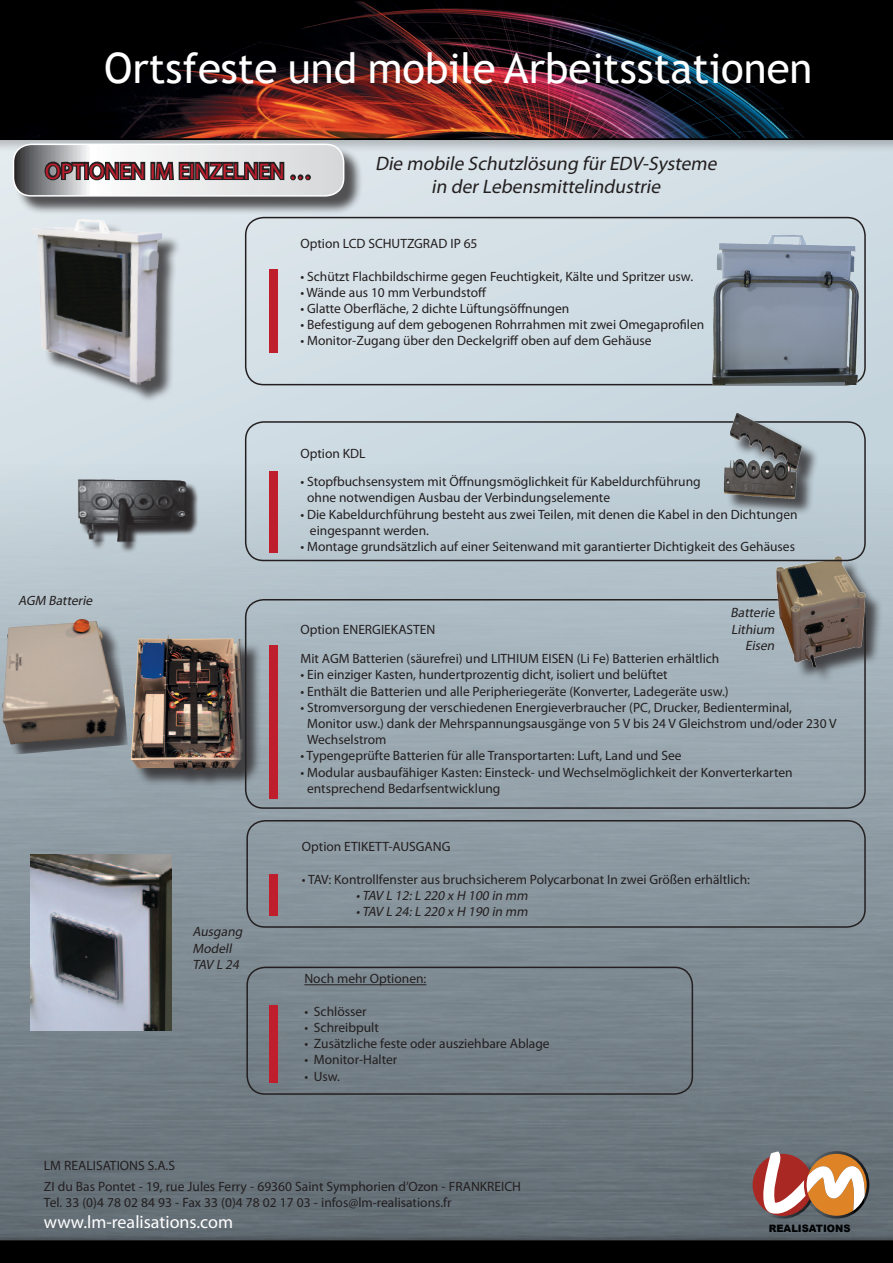
<style>
.page{position:relative;width:893px;height:1263px;background:#fff}
.page>*{position:absolute;margin:0;border:0;box-sizing:border-box;transform-origin:0 0}
.t1{font:42px "Trebuchet MS";color:#fff}
.t2{font:42px "Myriad Pro";color:#fff}
.t3{font:22.5px "Myriad Pro";color:#bf1e2d}
.t4{font:italic 19.5px/23.4px "Myriad Pro";color:#231f20;text-align:center}
.Normal_e{font:18px "Myriad Pro";color:#fff}
.Normal_e-2{font:13.5px/16.2px "Myriad Pro";color:#231f20}
.t5{font:italic 13.5px/16.2px "Myriad Pro";color:#231f20;text-align:right}
.t6{font:900 10.2px "Arial";color:#010203}
</style>
<div class="page">
<div style="left:0;top:0;width:893px;height:1240px;background:#d3dee5"></div>
<img style="left:0;top:463px;width:893px;height:770px">
<div style="left:0;top:0;width:893px;height:153px;background:#231f20;opacity:.25"></div>
<div style="left:0;top:1233px;width:893px;height:30px;background:#576067"></div>
<img style="left:0;top:0;width:893px;height:140px">
<div style="left:0;top:1240px;width:893px;height:23px;background:#000"></div>
<div style="left:15px;top:146px;width:348px;height:69px;background:#231f20;opacity:.75"></div>
<svg style="left:14px;top:140px;width:330px;height:60px"></svg>
<div style="left:13px;top:144px;width:331px;height:53px;border:2px solid #fff;border-radius:18px"></div>
<div style="left:246px;top:967px;width:447px;height:128px;border:2px solid #231f20;border-radius:18px"></div>
<hr style="left:304px;top:984px;width:122px;height:1px;background:#231f20">
<div style="left:245px;top:599px;width:621px;height:210px;border:2px solid #231f20;border-radius:18px"></div>
<div style="left:269px;top:645px;width:9px;height:153px;background:#bf1e2d"></div>
<div style="left:133px;top:639px;width:129px;height:149px;background:#231f20;opacity:.75"></div>
<img style="left:131px;top:635px;width:112px;height:135px">
<div style="left:5px;top:622px;width:123px;height:134px;background:#231f20;opacity:.75"></div>
<img style="left:2px;top:619px;width:119px;height:125px">
<div style="left:245px;top:217px;width:621px;height:168px;border:2px solid #231f20;border-radius:18px"></div>
<div style="left:269px;top:269px;width:9px;height:84px;background:#bf1e2d"></div>
<div style="left:35px;top:222px;width:146px;height:181px;background:#231f20;opacity:.75"></div>
<img style="left:28px;top:213px;width:148px;height:176px">
<div style="left:269px;top:1005px;width:9px;height:78px;background:#bf1e2d"></div>
<div style="left:778px;top:559px;width:105px;height:125px;background:#231f20;opacity:.75"></div>
<img style="left:770px;top:552px;width:98px;height:114px">
<div style="left:245px;top:421px;width:621px;height:140px;border:2px solid #231f20;border-radius:18px"></div>
<div style="left:269px;top:471px;width:9px;height:82px;background:#bf1e2d"></div>
<div style="left:246px;top:820px;width:620px;height:108px;border:2px solid #231f20;border-radius:18px"></div>
<div style="left:269px;top:874px;width:9px;height:41px;background:#bf1e2d"></div>
<img style="left:683px;top:389px;width:164px;height:135px">
<img style="left:64px;top:471px;width:155px;height:82px">
<svg style="left:750px;top:1151px;width:119px;height:67px"></svg>
<img style="left:695px;top:225px;width:186px;height:160px">
<img style="left:31px;top:854px;width:140px;height:177px">
<p class="t1" style="left:104px;top:43px;width:710px">Ortsfeste und mobile Arbeitsstationen</p>
<h1 class="t2" style="left:349px;top:49px;width:378px">Concepteur Fabricant</h1>
<p class="t3" style="left:45px;top:157px;width:268px">OPTIONEN IM EINZELNEN …</p>
<p class="t4" style="left:375px;top:151px;width:347px">Die mobile Schutzlösung fürEDV-Systeme in derLebensmittelindustrie</p>
<p class="Normal_e-2" style="left:300px;top:235px;width:179px">Option LCD SCHUTZGRAD IP 65</p>
<p class="Normal_e-2" style="left:300px;top:268px;width:394px">• Schützt Flachbildschirme gegen Feuchtigkeit, Kälte und Spritzer usw.</p>
<p class="Normal_e-2" style="left:300px;top:284px;width:188px">• Wände aus 10 mm Verbundstoff</p>
<p class="Normal_e-2" style="left:300px;top:300px;width:271px">• Glatte Oberfläche, 2 dichte Lüftungsöffnungen</p>
<p class="Normal_e-2" style="left:300px;top:316px;width:405px">• Befestigung auf dem gebogenen Rohrrahmen mit zwei Omegaprofilen</p>
<p class="Normal_e-2" style="left:300px;top:333px;width:353px">• Monitor-Zugang über den Deckelgriff oben auf dem Gehäuse</p>
<p class="t5" style="left:18px;top:592px;width:79px">AGM Batterie</p>
<p class="t5" style="left:192px;top:923px;width:54px">Ausgang</p>
<p class="t5" style="left:192px;top:940px;width:43px">Modell</p>
<p class="t5" style="left:192px;top:956px;width:51px">TAV L 24</p>
<p class="Normal_e-2" style="left:300px;top:445px;width:67px">Option KDL</p>
<p class="Normal_e-2" style="left:307px;top:473px;width:395px;text-indent:-7px">• Stopfbuchsensystem mit Öffnungsmöglichkeit für Kabeldurchführung ohne notwendigen Ausbau der Verbindungselemente</p>
<p class="Normal_e-2" style="left:310px;top:506px;width:489px;text-indent:-10px">• Die Kabeldurchführung besteht aus zwei Teilen, mit denen die Kabel in den Dichtungen eingespannt werden.</p>
<p class="Normal_e-2" style="left:300px;top:538px;width:496px">• Montage grundsätzlich auf einer Seitenwand mit garantierter Dichtigkeit des Gehäuses</p>
<p class="t5" style="left:731px;top:605px;width:48px">Batterie</p>
<p class="t5" style="left:731px;top:621px;width:48px">Lithium<br>Eisen</p>
<p class="Normal_e-2" style="left:300px;top:621px;width:137px">Option ENERGIEKASTEN</p>
<p class="Normal_e-2" style="left:300px;top:650px;width:420px">Mit AGM Batterien (säurefrei) und LITHIUM EISEN (Li Fe) Batterien erhältlich</p>
<p class="Normal_e-2" style="left:300px;top:666px;width:369px">• Ein einziger Kasten, hundertprozentig dicht, isoliert und belüftet</p>
<p class="Normal_e-2" style="left:300px;top:683px;width:430px">• Enthält die Batterien und alle Peripheriegeräte (Konverter, Ladegeräte usw.)</p>
<p class="Normal_e-2" style="left:307px;top:699px;width:531px;text-indent:-7px">• Stromversorgung der verschiedenen Energieverbraucher (PC, Drucker, Bedienterminal,<br>Monitor usw.) dank der Mehrspannungsausgänge von 5 V bis 24 V Gleichstrom und/oder 230 V<br>Wechselstrom</p>
<p class="Normal_e-2" style="left:300px;top:747px;width:383px">• Typengeprüfte Batterien für alle Transportarten: Luft, Land und See</p>
<p class="Normal_e-2" style="left:307px;top:764px;width:487px;text-indent:-7px">• Modular ausbaufähiger Kasten: Einsteck- und Wechselmöglichkeit der Konverterkarten entsprechend Bedarfsentwicklung</p>
<p class="Normal_e-2" style="left:302px;top:838px;width:150px">Option ETIKETT-AUSGANG</p>
<p class="Normal_e-2" style="left:302px;top:871px;width:449px">• TAV: Kontrollfenster aus bruchsicherem Polycarbonat In zwei Größen erhältlich:</p>
<p class="t5" style="left:356px;top:887px;width:176px">•TAV L 12:L 220 x H 100 in mm</p>
<p class="t5" style="left:356px;top:903px;width:176px">•TAV L 24:L 220 x H 190 in mm</p>
<p class="Normal_e-2" style="left:304px;top:970px;width:124px">Noch mehr Optionen:</p>
<p class="Normal_e-2" style="left:304px;top:1003px;width:64px">• Schlösser</p>
<p class="Normal_e-2" style="left:304px;top:1019px;width:76px">• Schreibpult</p>
<p class="Normal_e-2" style="left:304px;top:1035px;width:247px">• Zusätzliche feste oder ausziehbare Ablage</p>
<p class="Normal_e-2" style="left:304px;top:1051px;width:94px">• Monitor-Halter</p>
<p class="Normal_e-2" style="left:304px;top:1068px;width:37px">• Usw.</p>
<p class="Normal_e-2" style="left:44px;top:1157px;width:133px">LM REALISATIONS S.A.S</p>
<p class="Normal_e-2" style="left:44px;top:1178px;width:479px">ZI du Bas Pontet - 19, rue Jules Ferry - 69360 Saint Symphorien d’Ozon - FRANKREICH</p>
<p class="Normal_e-2" style="left:44px;top:1194px;width:409px">Tel. 33 (0)4 78 02 84 93 - Fax 33 (0)4 78 02 17 03 - infos@lm-realisations.fr</p>
<p class="Normal_e" style="left:44px;top:1211px;width:191px">www.lm-realisations.com</p>
<p class="t6" style="left:769px;top:1223px;width:83px">REALISATIONS</p>
</div>
